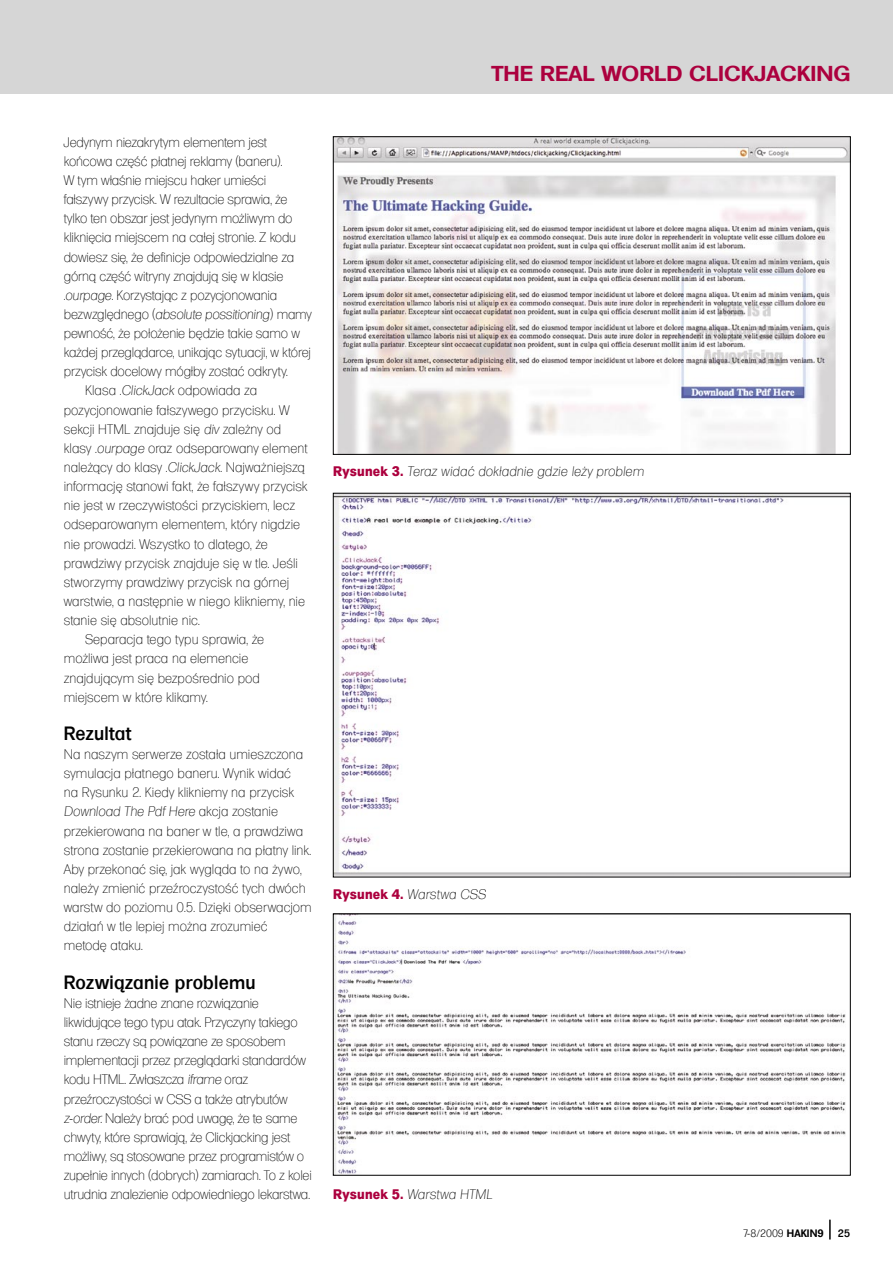
<style>
.page{position:relative;width:893px;height:1263px;background:#fff}
.page>*{position:absolute;margin:0;border:0;box-sizing:border-box;transform-origin:0 0}
.t1{font:700 21px "Formula Serial Pl";color:#ac003e;scale:1.1 1}
.SUBHEAD{font:500 18.75px "Formula Serial Pl";letter-spacing:.01em;color:#000}
.BODY1{font:200 13.5px/19.2px "Formula Serial Pl";letter-spacing:-.015em;color:#000}
.BODY_TEXT{font:200 13.5px/19.2px "Formula Serial Pl";color:#000}
.PODPIS{font:italic 200 13.5px "Formula Serial Pl";letter-spacing:.01em;color:#000}
.t2{font:300 10.5px "Formula Serial Pl";color:#000}
.t3{font:500 10.5px "Formula Serial";color:#000}
.s1{font-style:italic}
.s2{font-weight:800;font-style:normal;color:#ac003e}
.s3{font-weight:700}
</style>
<div class="page">
<div style="left:0;top:0;width:893px;height:94px;background:#d6d6d6"></div>
<svg style="left:829px;top:1220px;width:1px;height:19px"></svg>
<img style="left:335px;top:139px;width:513px;height:313px">
<img style="left:335px;top:495px;width:513px;height:380px">
<img style="left:335px;top:916px;width:511px;height:257px">
<h1 class="t1" style="left:492px;top:59px;width:328px">THE REAL WORLD CLICKJACKING</h1>
<p class="BODY1" style="left:64px;top:131px;width:250px">Jedynym niezakrytym elementem jest końcowa część płatnej reklamy (baneru).<br>W tym właśnie miejscu haker umieści fałszywy przycisk. W rezultacie sprawia, że tylko ten obszar jest jedynym możliwym do kliknięcia miejscem na całej stronie. Z kodu dowiesz się, że definicje odpowiedzialne za górną część witryny znajdują się w klasie <span class="s1">.ourpage</span>. Korzystając z pozycjonowania bezwzględnego (<span class="s1">absolute possitioning</span>) mamy pewność, że położenie będzie takie samo w każdej przeglądarce, unikając sytuacji, w której przycisk docelowy mógłby zostać odkryty.</p>
<p class="BODY_TEXT" style="left:64px;top:380px;width:245px;text-indent:21px">Klasa <span class="s1">.ClickJack</span> odpowiada za pozycjonowanie fałszywego przycisku. W sekcji HTML znajduje się <span class="s1">div</span> zależny od klasy <span class="s1">.ourpage</span> oraz odseparowany element należący do klasy <span class="s1">.ClickJack.</span> Najważniejszą informację stanowi fakt, że fałszywy przycisk nie jest w rzeczywistości przyciskiem, lecz odseparowanym elementem, który nigdzie nie prowadzi. Wszystko to dlatego, że prawdziwy przycisk znajduje się w tle. Jeśli stworzymy prawdziwy przycisk na górnej warstwie, a następnie w niego klikniemy, nie stanie się absolutnie nic.</p>
<p class="BODY_TEXT" style="left:64px;top:629px;width:202px;text-indent:21px">Separacja tego typu sprawia, że możliwa jest praca na elemencie znajdującym się bezpośrednio pod miejscem w które klikamy.</p>
<p class="SUBHEAD" style="left:64px;top:721px;width:69px">Rezultat</p>
<p class="BODY1" style="left:64px;top:743px;width:249px">Na naszym serwerze została umieszczona symulacja płatnego baneru. Wynik widać<br>na Rysunku 2. Kiedy klikniemy na przycisk <span class="s1">Download The Pdf Here</span> akcja zostanie przekierowana na baner w tle, a prawdziwa strona zostanie przekierowana na płatny link.<br>Aby przekonać się, jak wygląda to na żywo, należy zmienić przeźroczystość tych dwóch warstw do poziomu 0.5. Dzięki obserwacjom działań w tle lepiej można zrozumieć metodę ataku.</p>
<p class="SUBHEAD" style="left:64px;top:970px;width:193px">Rozwiązanie problemu</p>
<p class="BODY1" style="left:64px;top:992px;width:249px">Nie istnieje żadne znane rozwiązanie likwidujące tego typu atak. Przyczyny takiego stanu rzeczy są powiązane ze sposobem implementacji przez przeglądarki standardów kodu HTML. Zwłaszcza <span class="s1">iframe</span> oraz przeźroczystości w CSS a także atrybutów <span class="s1">z-order.</span> Należy brać pod uwagę, że te same chwyty, które sprawiają, że Clickjacking jest możliwy, są stosowane przez programistów o zupełnie innych (dobrych) zamiarach. To z kolei utrudnia znalezienie odpowiedniego lekarstwa.</p>
<p class="PODPIS" style="left:333px;top:461px;width:312px"><span class="s2">Rysunek 3.</span> Teraz widać dokładnie gdzie leży problem</p>
<p class="PODPIS" style="left:333px;top:883px;width:154px"><span class="s2">Rysunek 4.</span> Warstwa CSS</p>
<p class="PODPIS" style="left:333px;top:1184px;width:161px"><span class="s2">Rysunek 5.</span> Warstwa HTML</p>
<p class="t2" style="left:743px;top:1226px;width:82px">7-8/2009 <span class="s3">HAKIN9</span></p>
<p class="t3" style="left:838px;top:1227px;width:14px">25</p>
</div>
